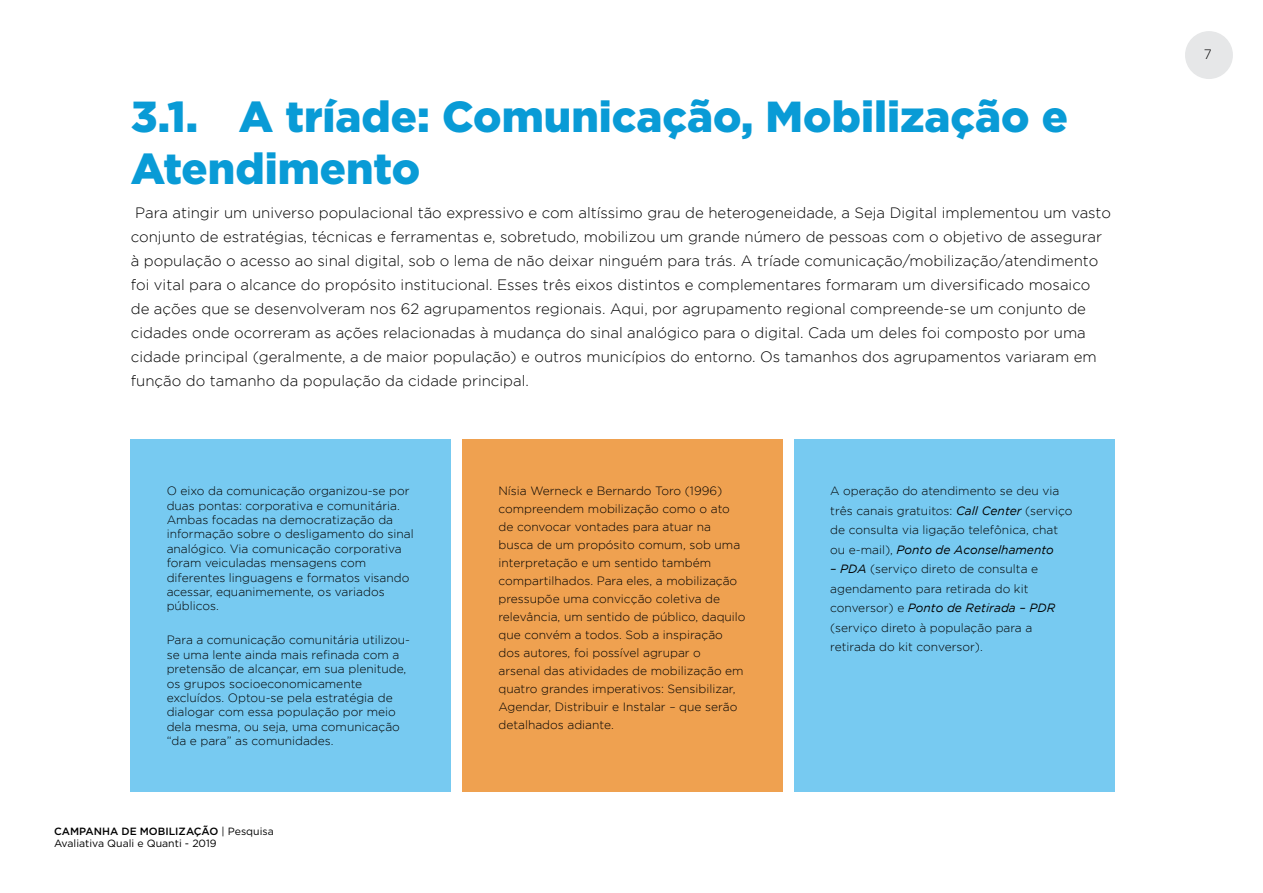
<style>
.page{position:relative;width:1263px;height:893px;background:#fff}
.page>*{position:absolute;margin:0;border:0;box-sizing:border-box;transform-origin:0 0}
.t1{font:900 43.35px/52.1px "Gotham";color:#099bd6}
.t2{font:300 15px/24px "Gotham";color:#000}
.t3{font:300 13.5px "Gotham";color:#000}
.t4{font:300 12px/14.4px "Gotham";color:#000}
.t5{font:10.5px/12.6px "Gotham";color:#000}
.s1{font-weight:500}
.s2{font-weight:400;font-style:italic}
</style>
<div class="page">
<div style="left:1185px;top:31px;width:48px;height:48px;background:#e6e7e8;border-radius:50%"></div>
<div style="left:131px;top:439px;width:320px;height:353px;background:#77caf1"></div>
<div style="left:463px;top:439px;width:320px;height:353px;background:#efa150"></div>
<div style="left:794px;top:439px;width:320px;height:353px;background:#77caf1"></div>
<h1 class="t1" style="left:131px;top:90px;width:939px">3.1. A tríade: Comunicação, Mobilização e<br>Atendimento</h1>
<p class="t2" style="left:131px;top:200px;width:982px;text-indent:4px">Para atingir um universo populacional tão expressivo e com altíssimo grau de heterogeneidade, a Seja Digital implementou um vasto conjunto de estratégias, técnicas e ferramentas e, sobretudo, mobilizou um grande número de pessoas com o objetivo de assegurar à população o acesso ao sinal digital, sob o lema de não deixar ninguém para trás. A tríade comunicação/mobilização/atendimento foi vital para o alcance do propósito institucional. Esses três eixos distintos e complementares formaram um diversificado mosaico de ações que se desenvolveram nos 62 agrupamentos regionais. Aqui, por agrupamento regional compreende-se um conjunto de cidades onde ocorreram as ações relacionadas à mudança do sinal analógico para o digital. Cada um deles foi composto por uma cidade principal (geralmente, a de maior população) e outros municípios do entorno. Os tamanhos dos agrupamentos variaram em função do tamanho da população da cidade principal.</p>
<p class="t4" style="left:167px;top:484px;width:249px">O eixo da comunicação organizou-se por duas pontas: corporativa e comunitária.<br>Ambas focadas na democratização da informação sobre o desligamento do sinal analógico. Via comunicação corporativa foram veiculadas mensagens com diferentes linguagens e formatos visando acessar, equanimemente, os variados públicos.</p>
<p class="t4" style="left:167px;top:633px;width:245px">Para a comunicação comunitária utilizou&shy;se uma lente ainda mais refinada com a pretensão de alcançar, em sua plenitude, os grupos socioeconomicamente excluídos. Optou-se pela estratégia de dialogar com essa população por meio dela mesma, ou seja, uma comunicação “da e para” as comunidades.</p>
<p class="t5" style="left:54px;top:824px;width:221px"><span class="s1">CAMPANHA DE MOBILIZAÇÃO</span> | Pesquisa<br>Avaliativa Quali e Quanti - 2019</p>
<p class="t4" style="left:498px;top:482px;width:249px;line-height:18px">Nísia Werneck e Bernardo Toro (1996) compreendem mobilização como o ato de convocar vontades para atuar na busca de um propósito comum, sob uma interpretação e um sentido também compartilhados. Para eles, a mobilização pressupõe uma convicção coletiva de relevância, um sentido de público, daquilo que convém a todos. Sob a inspiração dos autores, foi possível agrupar o arsenal das atividades de mobilização em quatro grandes imperativos: Sensibilizar, Agendar, Distribuir e Instalar – que serão detalhados adiante.</p>
<p class="t4" style="left:830px;top:481px;width:244px;line-height:19.5px">A operação do atendimento se deu via três canais gratuitos: <span class="s2">Call Center</span> (serviço de consulta via ligação telefônica, chat ou e-mail), <span class="s2">Ponto de Aconselhamento</span></p>
<p class="t4" style="left:830px;top:559px;width:227px;line-height:19.5px"><span class="s2">– PDA</span> (serviço direto de consulta e agendamento para retirada do kit conversor) e <span class="s2">Ponto de Retirada – PDR </span>(serviço direto à população para a retirada do kit conversor).</p>
<p class="t3" style="left:1204px;top:47px;width:9px">7</p>
</div>
